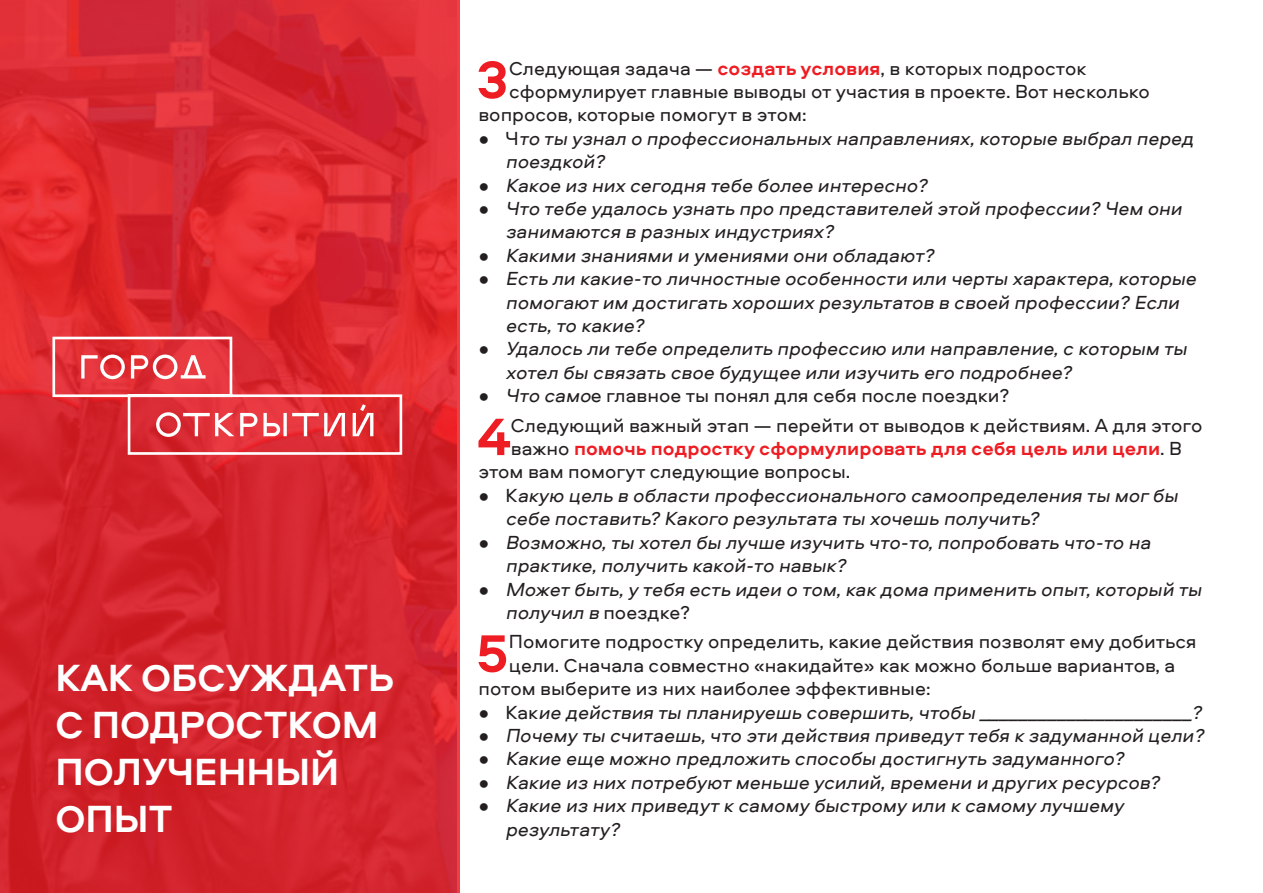
<style>
.page{position:relative;width:1263px;height:893px;background:#fff}
.page>*{position:absolute;margin:0;border:0;box-sizing:border-box;transform-origin:0 0}
.t1{font:700 54.75px "Aeroport";color:#ee1d23}
.t2{font:700 39px/46.8px "Aeroport";color:#fff}
.t3{font:italic 19.5px/23.4px "Aeroport";color:#231f20}
.t4{font:19.5px "Aeroport";color:#231f20}
.t5{font:700 19.5px "Aeroport";color:#ee1d23}
.s1{font-weight:700;color:#ee1d23}
.s2{font-style:normal}
.s3{font-style:italic}
.s4{font-weight:400;color:#231f20}
</style>
<div class="page">
<svg style="left:0;top:0;width:459px;height:893px;background:#d7262f"></svg>
<svg style="left:51px;top:335px;width:352px;height:121px;background:#e1464c"></svg>
<h2 class="t2" style="left:55px;top:653px;width:340px">КАК ОБСУЖДАТЬ<br>С ПОДРОСТКОМ<br>ПОЛУЧЕННЫЙ<br>ОПЫТ</h2>
<h1 class="t1" style="left:477px;top:40px;width:34px">3</h1>
<p class="t4" style="left:509px;top:55px;width:579px">Следующая задача — <span class="s1">создать условия</span>, в которых подросток</p>
<p class="t4" style="left:509px;top:78px;width:642px">сформулирует главные выводы от участия в проекте. Вот несколько</p>
<p class="t4" style="left:478px;top:101px;width:329px">вопросов, которые помогут в этом:</p>
<p class="t3" style="left:505px;top:126px;width:694px;text-indent:-27px"><span class="s2">• Ч</span> то ты узнал о профессиональных направлениях,которые выбрал перед поездкой?</p>
<p class="t3" style="left:478px;top:172px;width:455px"><span class="s2">•</span> Какое из них сегодня тебе более интересно?</p>
<p class="t3" style="left:505px;top:196px;width:682px;text-indent:-27px"><span class="s2">•</span> Что тебе удалось узнать про представителей этой профессии? Чем они занимаются в разных индустриях?</p>
<p class="t3" style="left:478px;top:243px;width:461px"><span class="s2">•</span> Какими знаниями и умениями они обладают?</p>
<p class="t3" style="left:505px;top:266px;width:697px;text-indent:-27px"><span class="s2">•</span> Есть ли какие‑то личностные особенности или черты характера,которые помогают им достигать хороших результатов в своей профессии? Если есть,то какие?</p>
<p class="t3" style="left:505px;top:336px;width:687px;text-indent:-27px"><span class="s2">•</span> Удалось ли тебе определить профессию или направление,с которым ты хотел бы связать свое будущее или изучить его подробнее?</p>
<p class="t4" style="left:478px;top:382px;width:533px">• <span class="s3">Что само</span>е главное ты понял для себя после поездки?</p>
<h1 class="t1" style="left:477px;top:397px;width:35px">4</h1>
<p class="t4" style="left:511px;top:412px;width:693px">Следующий важный этап — перейти от выводов к действиям. А для этого</p>
<p class="t5" style="left:511px;top:434px;width:673px"><span class="s4">важно</span> помочь подростку сформулировать для себя цель или цели<span class="s4">. В</span></p>
<p class="t4" style="left:478px;top:458px;width:373px">этом вам помогут следующие вопросы.</p>
<p class="t3" style="left:505px;top:483px;width:678px;text-indent:-27px"><span class="s2">• К</span>акую цель в области профессионального самоопределения ты могбы себе поставить? Какого результата ты хочешь получить?</p>
<p class="t3" style="left:505px;top:529px;width:651px;text-indent:-27px"><span class="s2">•</span> Возможно,ты хотел бы лучше изучить что‑то,попробовать что‑то на практике,получить какой‑то навык?</p>
<p class="t3" style="left:505px;top:576px;width:702px;text-indent:-27px"><span class="s2">•</span> Может быть,у тебя есть идеи о том,как дома применить опыт,который ты получил в <span class="s2">поездке?</span></p>
<h1 class="t1" style="left:476px;top:614px;width:34px">5</h1>
<p class="t4" style="left:509px;top:628px;width:689px">Помогите подростку определить, какие действия позволят ему добиться</p>
<p class="t4" style="left:509px;top:652px;width:668px">цели. Сначала совместно «накидайте» как можно больше вариантов, а</p>
<p class="t4" style="left:478px;top:675px;width:453px">потом выберите из них наиболее эффективные:</p>
<p class="t3" style="left:478px;top:699px;width:729px"><span class="s2">• К а к</span> ие действия ты планируешь совершить,чтобы ______________________?</p>
<p class="t3" style="left:478px;top:723px;width:731px"><span class="s2">•</span> Почему ты считаешь,что эти действия приведут тебя к задуманной цели?</p>
<p class="t3" style="left:478px;top:746px;width:651px"><span class="s2">•</span> Какие еще можно предложить способы достигнуть задуманного?</p>
<p class="t3" style="left:478px;top:769px;width:687px"><span class="s2">•</span> Какие из них потребуют меньше усилий,времени и других ресурсов?</p>
<p class="t3" style="left:505px;top:793px;width:624px;text-indent:-27px"><span class="s2">•</span> Какие из них приведут к самому быстрому или к самому лучшему результату?</p>
</div>
